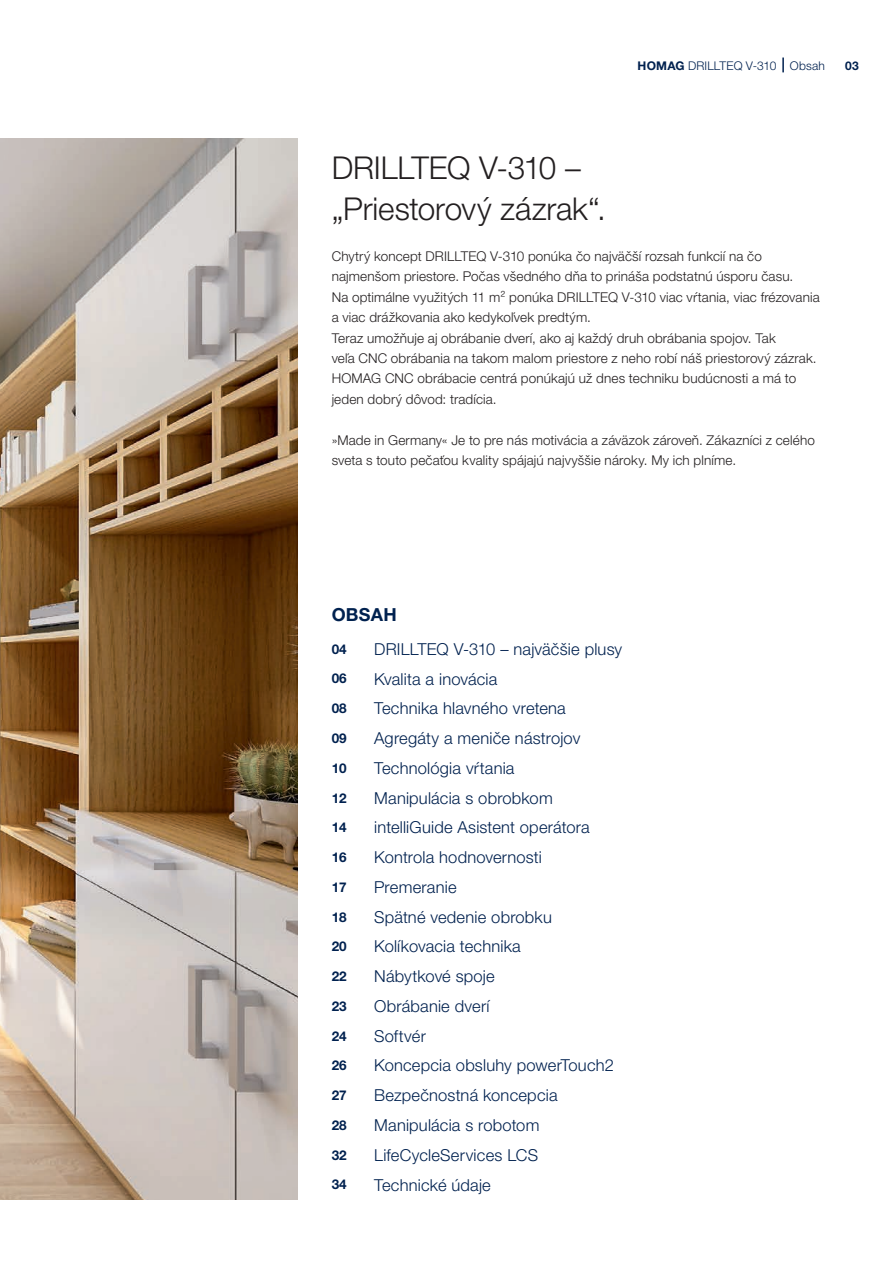
<style>
.page{position:relative;width:893px;height:1263px;background:#fff}
.page>*{position:absolute;margin:0;border:0;box-sizing:border-box;transform-origin:0 0}
.t1{font:300 31.5px/40.8px "Helvetica Neue LTW1 G";letter-spacing:-.005em;color:#231f20}
.t2{font:700 18px "Helvetica Neue LTW1 G";letter-spacing:.015em;color:#00214f}
.t3{font:300 16.5px "Helvetica Neue LTW1 G";letter-spacing:.01em;color:#00214f}
.t4{font:300 13.5px/20.4px "Helvetica Neue LTW1 G";letter-spacing:.01em;color:#231f20}
.t5{font:700 13.5px "Helvetica Neue LTW1 G";color:#00214f}
.t6{font:300 12px "Helvetica Neue LTW1 G";letter-spacing:.015em;color:#00214f}
.t7{font:700 12px "Helvetica Neue LTW1 G";color:#00214f}
.s1{font-weight:700}
</style>
<div class="page">
<img style="left:0;top:139px;width:298px;height:1060px">
<svg style="left:782px;top:58px;width:2px;height:14px"></svg>
<p class="t6" style="left:638px;top:58px;width:189px"><span class="s1">HOMAG</span> DRILLTEQ V-310 Obsah</p>
<p class="t7" style="left:845px;top:58px;width:15px">03</p>
<h1 class="t1" style="left:332px;top:148px;width:276px">DRILLTEQ V-310 – „Priestorový zázrak“.</h1>
<p class="t4" style="left:332px;top:246px;width:489px">Chytrý koncept DRILLTEQ V-310 ponúka čo najväčší rozsah funkcií na čo najmenšom priestore. Počas všedného dňa to prináša podstatnú úsporu času.<br>Na optimálne využitých 11 m² ponúka DRILLTEQ V-310 viac vŕtania, viac frézovania a viac drážkovania ako kedykoľvek predtým.<br>Teraz umožňuje aj obrábanie dverí, ako aj každý druh obrábania spojov. Tak<br>veľa CNC obrábania na takom malom priestore z neho robí náš priestorový zázrak.<br>HOMAG CNC obrábacie centrá ponúkajú už dnes techniku budúcnosti a má to jeden dobrý dôvod: tradícia.</p>
<p class="t4" style="left:332px;top:430px;width:485px">»Made in Germany« Je to pre nás motivácia a záväzok zároveň. Zákazníci z celého sveta s touto pečaťou kvality spájajú najvyššie nároky. My ich plníme.</p>
<h2 class="t2" style="left:332px;top:604px;width:67px">OBSAH</h2>
<p class="t5" style="left:332px;top:640px;width:17px">04</p>
<p class="t3" style="left:374px;top:639px;width:250px">DRILLTEQ V-310 – najväčšie plusy</p>
<p class="t5" style="left:332px;top:670px;width:17px">06</p>
<p class="t3" style="left:374px;top:668px;width:125px">Kvalita a inovácia</p>
<p class="t5" style="left:332px;top:700px;width:17px">08</p>
<p class="t3" style="left:374px;top:698px;width:193px">Technika hlavného vretena</p>
<p class="t5" style="left:332px;top:730px;width:17px">09</p>
<p class="t3" style="left:374px;top:728px;width:208px">Agregáty a meniče nástrojov</p>
<p class="t5" style="left:332px;top:760px;width:17px">10</p>
<p class="t3" style="left:374px;top:758px;width:142px">Technológia vŕtania</p>
<p class="t5" style="left:332px;top:789px;width:17px">12</p>
<p class="t3" style="left:374px;top:788px;width:180px">Manipulácia s obrobkom</p>
<p class="t5" style="left:332px;top:819px;width:17px">14</p>
<p class="t3" style="left:374px;top:817px;width:217px">intelliGuide Asistent operátora</p>
<p class="t5" style="left:332px;top:849px;width:17px">16</p>
<p class="t3" style="left:374px;top:847px;width:169px">Kontrola hodnovernosti</p>
<p class="t5" style="left:332px;top:879px;width:17px">17</p>
<p class="t3" style="left:374px;top:877px;width:84px">Premeranie</p>
<p class="t5" style="left:332px;top:908px;width:17px">18</p>
<p class="t3" style="left:374px;top:907px;width:179px">Spätné vedenie obrobku</p>
<p class="t5" style="left:332px;top:938px;width:17px">20</p>
<p class="t3" style="left:374px;top:936px;width:148px">Kolíkovacia technika</p>
<p class="t5" style="left:332px;top:968px;width:17px">22</p>
<p class="t3" style="left:374px;top:966px;width:122px">Nábytkové spoje</p>
<p class="t5" style="left:332px;top:998px;width:17px">23</p>
<p class="t3" style="left:374px;top:996px;width:117px">Obrábanie dverí</p>
<p class="t5" style="left:332px;top:1027px;width:17px">24</p>
<p class="t3" style="left:374px;top:1026px;width:53px">Softvér</p>
<p class="t5" style="left:332px;top:1057px;width:17px">26</p>
<p class="t3" style="left:374px;top:1055px;width:241px">Koncepcia obsluhy powerTouch2</p>
<p class="t5" style="left:332px;top:1087px;width:17px">27</p>
<p class="t3" style="left:374px;top:1085px;width:185px">Bezpečnostná koncepcia</p>
<p class="t5" style="left:332px;top:1117px;width:17px">28</p>
<p class="t3" style="left:374px;top:1115px;width:167px">Manipulácia s robotom</p>
<p class="t5" style="left:332px;top:1146px;width:17px">32</p>
<p class="t3" style="left:374px;top:1145px;width:165px">LifeCycleServices LCS</p>
<p class="t5" style="left:332px;top:1176px;width:17px">34</p>
<p class="t3" style="left:374px;top:1174px;width:118px">Technické údaje</p>
</div>
